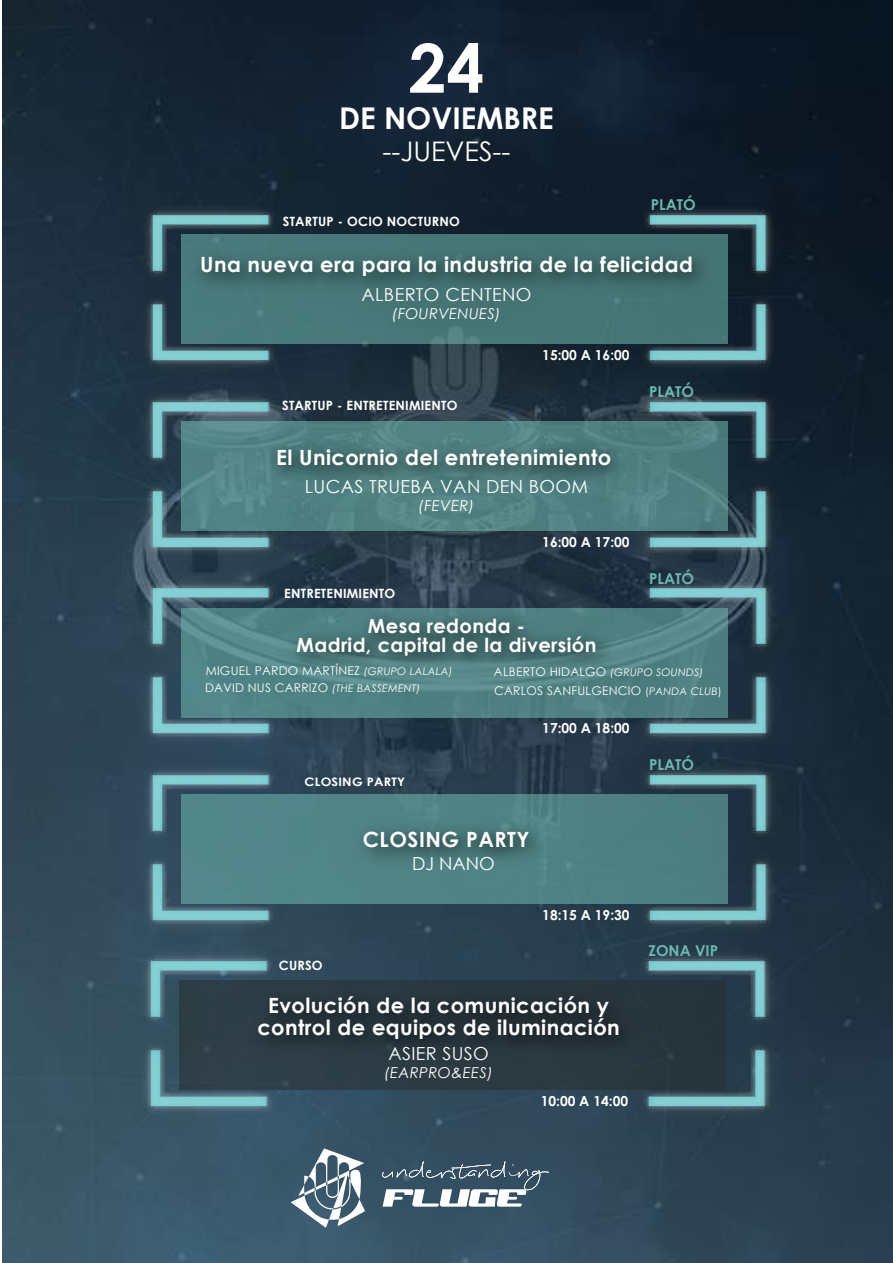
<style>
.page{position:relative;width:893px;height:1263px;background:#fff}
.page>*{position:absolute;margin:0;border:0;box-sizing:border-box;transform-origin:0 0}
.t1{font:700 67.5px "Century Gothic";color:#fff}
.t2{font:700 30px "Century Gothic";color:#fff}
.t3{font:27px "Century Gothic";color:#fff}
.t4{font:700 21px/22.5px "Century Gothic";letter-spacing:.02em;color:#fff;text-align:center}
.t5{font:700 19.5px/19.5px "Century Gothic";letter-spacing:.02em;color:#fff;text-align:center}
.t6{font:18px "Century Gothic";letter-spacing:.02em;color:#fff}
.t7{font:italic 15px "Century Gothic";letter-spacing:.02em;color:#fff}
.t8{font:700 15px "Century Gothic";color:#6cb8b0}
.t9{font:700 13.8px "Century Gothic";color:#fff}
.t10{font:700 12.75px "Century Gothic";letter-spacing:.015em;color:#fff}
.t11{font:12px/16.2px "Century Gothic";letter-spacing:.02em;color:#fff}
.t12{font:700 11.7px "Century Gothic";letter-spacing:.015em;color:#fff;scale:1.09 1}
.t13{font:italic 10.5px "Century Gothic";letter-spacing:.02em;color:#fff}
.s1{font-style:italic;font-size:10.5px}
.s2{font-size:10.5px}
</style>
<div class="page">
<img style="left:2px;top:1px;width:891px;height:1262px">
<img style="left:101px;top:909px;width:688px;height:254px">
<img style="left:105px;top:977px;width:676px;height:92px">
<img style="left:102px;top:163px;width:689px;height:187px">
<img style="left:112px;top:306px;width:677px;height:44px">
<img style="left:112px;top:235px;width:677px;height:71px">
<img style="left:102px;top:350px;width:689px;height:187px">
<img style="left:109px;top:429px;width:677px;height:70px">
<img style="left:102px;top:537px;width:689px;height:186px">
<img style="left:112px;top:597px;width:677px;height:93px">
<img style="left:102px;top:723px;width:689px;height:254px">
<img style="left:112px;top:810px;width:677px;height:72px">
<svg style="left:382px;top:1161px;width:167px;height:45px"></svg>
<svg style="left:291px;top:1148px;width:74px;height:80px"></svg>
<h1 class="t1" style="left:409px;top:17px;width:77px">24</h1>
<h2 class="t2" style="left:339px;top:95px;width:216px">DE NOVIEMBRE</h2>
<p class="t3" style="left:383px;top:132px;width:129px">--JUEVES--</p>
<p class="t10" style="left:283px;top:211px;width:178px">STARTUP - OCIO NOCTURNO</p>
<p class="t8" style="left:651px;top:193px;width:46px">PLATÓ</p>
<p class="t4" style="left:200px;top:253px;width:494px">Una nueva era para la industria de la felicidad</p>
<p class="t6" style="left:362px;top:282px;width:171px">ALBERTO CENTENO</p>
<p class="t7" style="left:392px;top:303px;width:110px">(FOURVENUES)</p>
<p class="t9" style="left:542px;top:344px;width:89px">15:00 A 16:00</p>
<p class="t10" style="left:282px;top:395px;width:177px">STARTUP - ENTRETENIMIENTO</p>
<p class="t4" style="left:276px;top:446px;width:337px">El Unicornio del entretenimiento</p>
<p class="t6" style="left:305px;top:474px;width:285px">LUCAS TRUEBA VAN DEN BOOM</p>
<p class="t7" style="left:419px;top:495px;width:57px">(FEVER)</p>
<p class="t10" style="left:284px;top:584px;width:113px">ENTRETENIMIENTO</p>
<p class="t9" style="left:542px;top:531px;width:89px">16:00 A 17:00</p>
<p class="t8" style="left:649px;top:380px;width:46px">PLATÓ</p>
<p class="t8" style="left:649px;top:567px;width:46px">PLATÓ</p>
<p class="t5" style="left:297px;top:615px;width:301px">Mesa redonda -<br>Madrid, capital de la diversión</p>
<p class="t11" style="left:205px;top:663px;width:249px">MIGUEL PARDO MARTÍNEZ <span class="s1">(GRUPO LALALA)<br></span>DAVID NUS CARRIZO</p>
<p class="t11" style="left:494px;top:664px;width:211px">ALBERTO HIDALGO <span class="s1">(GRUPO SOUNDS)</span></p>
<p class="t13" style="left:332px;top:680px;width:90px">(THE BASSEMENT)</p>
<p class="t11" style="left:494px;top:682px;width:229px">CARLOS SANFULGENCIO <span class="s2">(</span><span class="s1">PANDA CLUB</span><span class="s2">)</span></p>
<p class="t12" style="left:305px;top:773px;width:94px">CLOSING PARTY</p>
<p class="t9" style="left:542px;top:718px;width:89px">17:00 A 18:00</p>
<p class="t10" style="left:279px;top:956px;width:45px">CURSO</p>
<p class="t4" style="left:363px;top:827px;width:168px">CLOSING PARTY</p>
<p class="t6" style="left:412px;top:851px;width:84px">DJ NANO</p>
<p class="t9" style="left:542px;top:904px;width:89px">18:15 A 19:30</p>
<p class="t4" style="left:257px;top:993px;width:364px">Evolución de la comunicación y control de equipos de iluminación</p>
<p class="t6" style="left:388px;top:1041px;width:102px">ASIER SUSO</p>
<p class="t7" style="left:384px;top:1062px;width:110px">(EARPRO&amp;EES)</p>
<p class="t9" style="left:541px;top:1090px;width:89px">10:00 A 14:00</p>
<p class="t8" style="left:649px;top:753px;width:46px">PLATÓ</p>
<p class="t8" style="left:648px;top:940px;width:71px">ZONA VIP</p>
</div>
